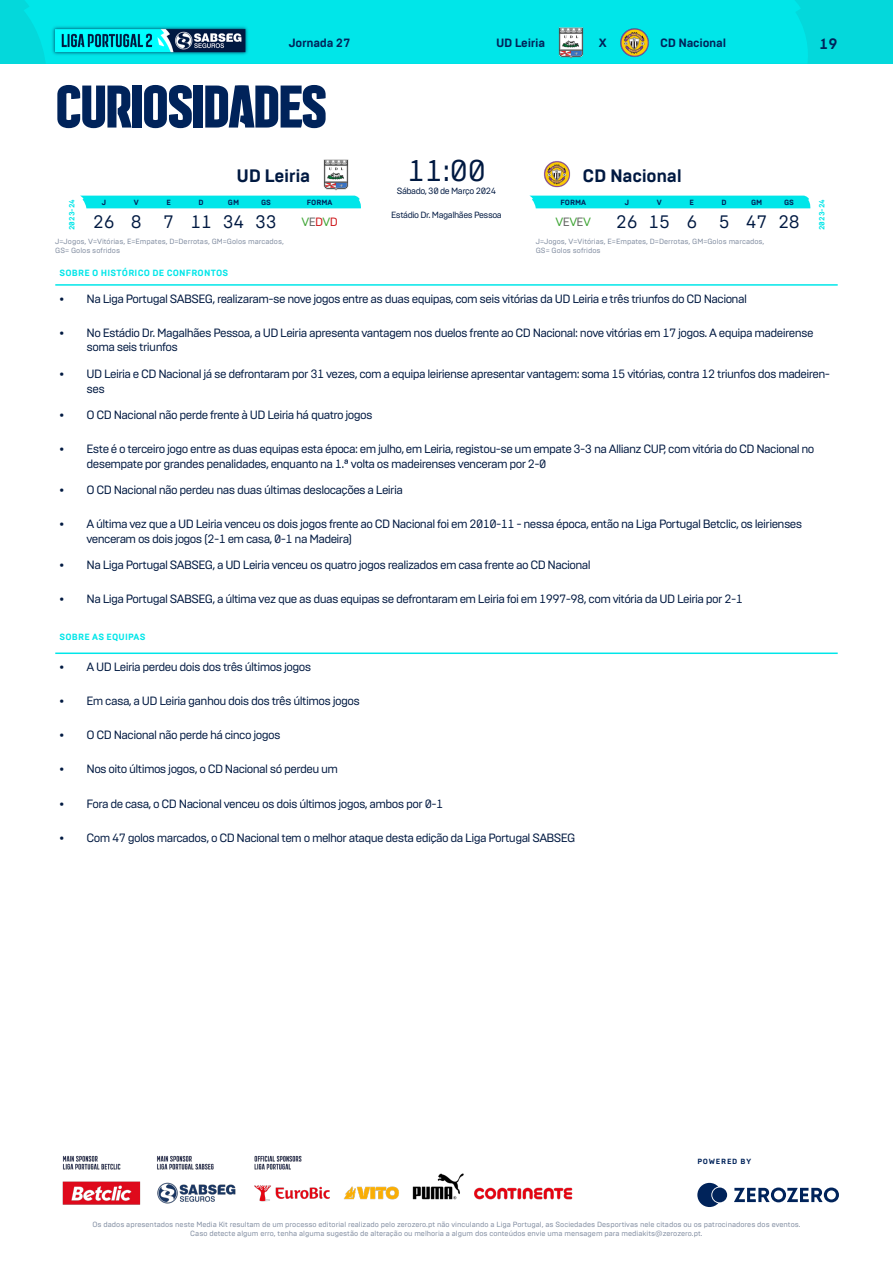
<style>
.page{position:relative;width:893px;height:1263px;background:#fff}
.page>*{position:absolute;margin:0;border:0;box-sizing:border-box;transform-origin:0 0}
.H_01_align-left{font:700 60px "Liga Portugal";letter-spacing:-.03em;color:#00235a}
.texto_05{font:30px "Brutal Type";color:#001941}
.texto_03{font:18px "Brutal Type";letter-spacing:-.02em;color:#001941}
.texto_strong_03_alig{font:700 18px "Brutal Type";letter-spacing:-.02em;color:#001941}
.pagina_align-right{font:700 15px "Brutal Type";color:#00235a}
.t1{font:12px/14.4px "Brutal Type";letter-spacing:-.05em;color:#001941}
.cabecalho_align-left{font:700 12px "Brutal Type";letter-spacing:-.02em;color:#00235a}
.texto_02{font:12px "Brutal Type";letter-spacing:-.05em;color:#3fa535}
.cabecalho_align-righ{font:700 12px "Brutal Type";letter-spacing:-.02em;color:#00235a}
.cabecalho{font:700 12px "Brutal Type";color:#00235a}
.texto_01{font:9px "Brutal Type";letter-spacing:-.05em;color:#001941}
.label_color-02_02_al{font:700 9px "Brutal Type";letter-spacing:.02em;color:#00e6e9}
.legenda_01_align-lef{font:7.5px/9px "Brutal Type";color:#808ca0;text-align:center}
.label_white_01{font:700 7.5px "Brutal Type";color:#00235a}
.label_color-02_01{font:700 7.5px "Brutal Type";color:#00e6e9}
.label_white_01-2{font:700 7.5px "Brutal Type";letter-spacing:.1em;color:#00235a}
.s1{color:#646363}
.s2{color:#cd171a}
</style>
<div class="page">
<div style="left:0;top:0;width:893px;height:64px;background:#04d8db"></div>
<div style="left:24px;top:0;width:784px;height:63px;background:#00e6e9"></div>
<img style="left:50px;top:23px;width:201px;height:35px">
<img style="left:62px;top:1155px;width:511px;height:50px">
<hr style="left:55px;top:652px;width:783px;height:2px;background:#00e6e9">
<hr style="left:55px;top:284px;width:783px;height:2px;background:#00e6e9">
<div style="left:530px;top:196px;width:281px;height:12px;background:#00e6e9"></div>
<div style="left:80px;top:196px;width:281px;height:12px;background:#00e6e9"></div>
<img style="left:323px;top:159px;width:26px;height:32px">
<img style="left:544px;top:161px;width:27px;height:27px">
<img style="left:553px;top:25px;width:35px;height:35px">
<img style="left:617px;top:25px;width:35px;height:35px">
<svg style="left:734px;top:1187px;width:105px;height:15px"></svg>
<svg style="left:697px;top:1183px;width:21px;height:24px"></svg>
<div style="left:712px;top:1187px;width:15px;height:15px;background:#00235a;border-radius:50%"></div>
<p class="cabecalho_align-left" style="left:289px;top:36px;width:63px">Jornada 27</p>
<p class="cabecalho_align-righ" style="left:496px;top:36px;width:51px">UD Leiria</p>
<p class="cabecalho" style="left:599px;top:36px;width:9px">X</p>
<p class="cabecalho_align-left" style="left:660px;top:36px;width:68px">CD Nacional</p>
<p class="pagina_align-right" style="left:819px;top:34px;width:20px">19</p>
<p class="H_01_align-left" style="left:55px;top:75px;width:274px">CURIOSIDADES</p>
<p class="texto_strong_03_alig" style="left:237px;top:164px;width:75px">UD Leiria</p>
<p class="texto_05" style="left:407px;top:153px;width:80px">11:00</p>
<p class="texto_strong_03_alig" style="left:583px;top:164px;width:101px">CD Nacional</p>
<p class="texto_01" style="left:397px;top:185px;width:101px">Sábado, 30 de Março 2024</p>
<p class="label_color-02_01" style="left:67px;top:230px;width:33px;rotate:-90deg">2023-24</p>
<p class="label_white_01" style="left:102px;top:198px;width:6px">J</p>
<p class="label_white_01" style="left:134px;top:198px;width:6px">V</p>
<p class="label_white_01" style="left:167px;top:198px;width:6px">E</p>
<p class="label_white_01" style="left:199px;top:198px;width:7px">D</p>
<p class="label_white_01" style="left:228px;top:198px;width:13px">GM</p>
<p class="label_white_01" style="left:261px;top:198px;width:12px">GS</p>
<p class="label_white_01" style="left:307px;top:198px;width:27px">FORMA</p>
<p class="label_white_01" style="left:560px;top:198px;width:27px">FORMA</p>
<p class="label_white_01" style="left:625px;top:198px;width:6px">J</p>
<p class="label_white_01" style="left:657px;top:198px;width:6px">V</p>
<p class="label_white_01" style="left:690px;top:198px;width:6px">E</p>
<p class="label_white_01" style="left:722px;top:198px;width:7px">D</p>
<p class="label_white_01" style="left:751px;top:198px;width:13px">GM</p>
<p class="label_white_01" style="left:784px;top:198px;width:12px">GS</p>
<p class="texto_01" style="left:391px;top:210px;width:112px">Estádio Dr. Magalhães Pessoa</p>
<p class="texto_03" style="left:93px;top:211px;width:23px">26</p>
<p class="texto_03" style="left:131px;top:211px;width:12px">8</p>
<p class="texto_03" style="left:163px;top:211px;width:12px">7</p>
<p class="texto_03" style="left:190px;top:211px;width:23px">11</p>
<p class="texto_03" style="left:223px;top:211px;width:23px">34</p>
<p class="texto_03" style="left:255px;top:211px;width:23px">33</p>
<p class="texto_02" style="left:301px;top:215px;width:38px">V<span class="s1">E</span><span class="s2">D</span>V<span class="s2">D</span></p>
<p class="texto_02" style="left:556px;top:215px;width:37px">V<span class="s1">E</span>V<span class="s1">E</span>V</p>
<p class="texto_03" style="left:616px;top:211px;width:23px">26</p>
<p class="texto_03" style="left:649px;top:211px;width:23px">15</p>
<p class="texto_03" style="left:686px;top:211px;width:12px">6</p>
<p class="texto_03" style="left:719px;top:211px;width:12px">5</p>
<p class="texto_03" style="left:746px;top:211px;width:23px">47</p>
<p class="texto_03" style="left:778px;top:211px;width:23px">28</p>
<p class="legenda_01_align-lef" style="left:55px;top:237px;width:230px">J=Jogos, V=Vitórias, E=Empates, D=Derrotas, GM=Golos marcados,</p>
<p class="legenda_01_align-lef" style="left:55px;top:246px;width:66px">GS= Golos sofridos</p>
<p class="legenda_01_align-lef" style="left:536px;top:237px;width:230px">J=Jogos, V=Vitórias, E=Empates, D=Derrotas, GM=Golos marcados,</p>
<p class="legenda_01_align-lef" style="left:536px;top:246px;width:66px">GS= Golos sofridos</p>
<p class="label_color-02_01" style="left:817px;top:230px;width:33px;rotate:-90deg">2023-24</p>
<p class="label_color-02_02_al" style="left:60px;top:267px;width:170px">SOBRE O HISTÓRICO DE CONFRONTOS</p>
<p class="t1" style="left:60px;top:292px;width:689px">• Na Liga Portugal SABSEG, realizaram-se nove jogos entre as duas equipas, com seis vitórias da UD Leiria e três triunfos do CD Nacional</p>
<p class="t1" style="left:87px;top:326px;width:728px;text-indent:-27px">• No Estádio Dr. Magalhães Pessoa, a UD Leiria apresenta vantagem nos duelos frente ao CD Nacional: nove vitórias em 17 jogos. A equipa madeirense soma seis triunfos</p>
<p class="t1" style="left:87px;top:367px;width:745px;text-indent:-27px">• UD Leiria e CD Nacional já se defrontaram por 31 vezes, com a equipa leiriense apresentar vantagem: soma 15 vitórias, contra 12 triunfos dos madeiren&shy;ses</p>
<p class="t1" style="left:60px;top:408px;width:315px">• O CD Nacional não perde frente à UD Leiria há quatro jogos</p>
<p class="t1" style="left:87px;top:442px;width:729px;text-indent:-27px">• Este é o terceiro jogo entre as duas equipas esta época: em julho, em Leiria, registou-se um empate 3-3 na Allianz CUP, com vitória do CD Nacional no desempate por grandes penalidades, enquanto na 1.ª volta os madeirenses venceram por 2-0</p>
<p class="t1" style="left:60px;top:483px;width:345px">• O CD Nacional não perdeu nas duas últimas deslocações a Leiria</p>
<p class="t1" style="left:87px;top:517px;width:717px;text-indent:-27px">• A última vez que a UD Leiria venceu os dois jogos frente ao CD Nacional foi em 2010-11 - nessa época, então na Liga Portugal Betclic, os leirienses venceram os dois jogos (2-1 em casa, 0-1 na Madeira)</p>
<p class="t1" style="left:60px;top:558px;width:533px">• Na Liga Portugal SABSEG, a UD Leiria venceu os quatro jogos realizados em casa frente ao CD Nacional</p>
<p class="t1" style="left:60px;top:592px;width:685px">• Na Liga Portugal SABSEG, a última vez que as duas equipas se defrontaram em Leiria foi em 1997-98, com vitória da UD Leiria por 2-1</p>
<p class="label_color-02_02_al" style="left:60px;top:631px;width:88px">SOBRE AS EQUIPAS</p>
<p class="t1" style="left:60px;top:660px;width:253px">• A UD Leiria perdeu dois dos três últimos jogos</p>
<p class="t1" style="left:60px;top:694px;width:302px">• Em casa, a UD Leiria ganhou dois dos três últimos jogos</p>
<p class="t1" style="left:60px;top:728px;width:223px">• O CD Nacional não perde há cinco jogos</p>
<p class="t1" style="left:60px;top:762px;width:280px">• Nos oito últimos jogos, o CD Nacional só perdeu um</p>
<p class="t1" style="left:60px;top:796px;width:385px">• Fora de casa, o CD Nacional venceu os dois últimos jogos, ambos por 0-1</p>
<p class="t1" style="left:60px;top:830px;width:518px">• Com 47 golos marcados, o CD Nacional tem o melhor ataque desta edição da Liga Portugal SABSEG</p>
<p class="label_white_01-2" style="left:697px;top:1157px;width:55px">POWERED BY</p>
<p class="legenda_01_align-lef" style="left:92px;top:1220px;width:710px">Os dados apresentados neste Media Kit resultam de um processo editorial realizado pelo zerozero.pt não vinculando a Liga Portugal, as Sociedades Desportivas nele citados ou os patrocinadores dos eventos.<br>Caso detecte algum erro, tenha alguma sugestão de alteração ou melhoria a algum dos conteúdos envie uma mensagem para mediakits@zerozero.pt.</p>
</div>
